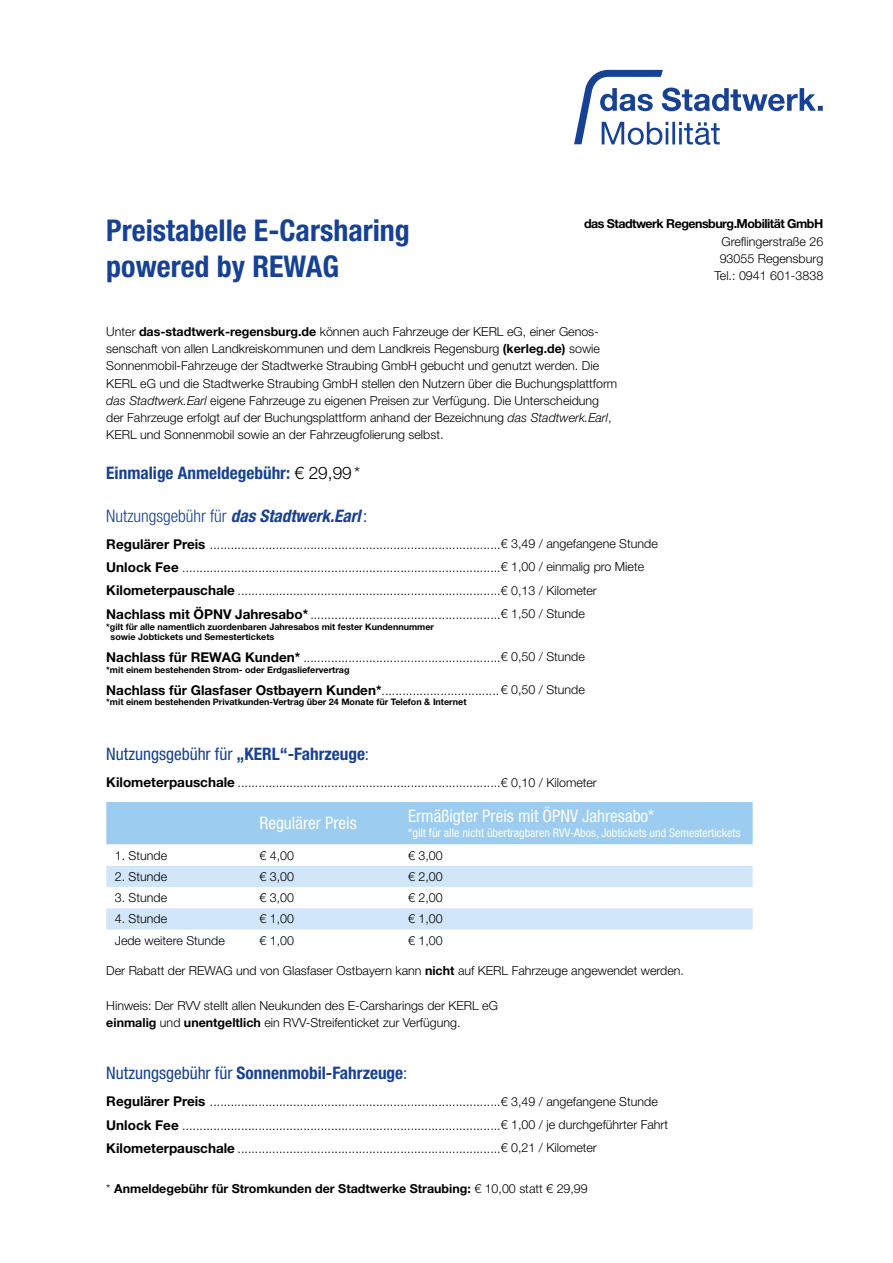
<style>
.page{position:relative;width:893px;height:1263px;background:#fff}
.page>*{position:absolute;margin:0;border:0;box-sizing:border-box;transform-origin:0 0}
.t1{font:700 condensed 30px/36px "Helvetica Neue LT Pro";color:#164194}
.t2{font:700 condensed 17.25px "Helvetica Neue LT Pro";color:#164194}
.t3{font:condensed 17.25px "Helvetica Neue LT Pro";color:#fff}
.t4{font:300 condensed 17.25px "Helvetica Neue LT Pro";color:#164194}
.t5{font:condensed 17.25px "Helvetica Neue LT Pro";color:#164194}
.t6{font:300 12.45px/17.2px "Helvetica Neue LT Pro";color:#000}
.t7{font:700 12.45px "Helvetica Neue LT Pro";color:#000}
.t8{font:700 12.45px "Helvetica Neue LT Pro";letter-spacing:-.04em;color:#000}
.t9{font:condensed 12px "Helvetica Neue LT Pro";color:#fff}
.t10{font:700 9px/10.8px "Helvetica Neue LT Pro";color:#000}
.s1{font-weight:700}
.s2{font-style:italic}
.s3{font-weight:300;font-stretch:normal;color:#000}
.s4{font-weight:700;font-style:italic}
.s5{font-weight:400}
.s6{font-weight:700;font-size:13.5px}
.s7{font-weight:300}
</style>
<div class="page">
<div style="left:106px;top:802px;width:647px;height:42px;background:#9cccef"></div>
<svg style="left:106px;top:844px;width:647px;height:86px"></svg>
<svg style="left:106px;top:866px;width:647px;height:63px"></svg>
<svg style="left:574px;top:70px;width:249px;height:75px"></svg>
<h1 class="t1" style="left:106px;top:212px;width:305px">Preistabelle E-Carsharing powered by REWAG</h1>
<p class="t8" style="left:584px;top:216px;width:241px">das Stadtwerk Regensburg.Mobilität GmbH</p>
<p class="t6" style="left:714px;top:232px;width:110px;text-align:center">Greflingerstraße 26<br>93055 Regensburg<br>Tel.: 0941 601-3838</p>
<p class="t6" style="left:106px;top:322px;width:513px">Unter <span class="s1">das-stadtwerk-regensburg.de</span> können auch Fahrzeuge der KERL eG, einer Genos&shy;senschaft von allen Landkreiskommunen und dem Landkreis Regensburg <span class="s1">(kerleg.de)</span> sowie Sonnenmobil-Fahrzeuge der Stadtwerke Straubing GmbH gebucht und genutzt werden. Die KERL eG und die Stadtwerke Straubing GmbH stellen den Nutzern über die Buchungsplattform <span class="s2">das Stadtwerk.Earl</span> eigene Fahrzeuge zu eigenen Preisen zur Verfügung. Die Unterscheidung der Fahrzeuge erfolgt auf der Buchungsplattform anhand der Bezeichnung <span class="s2">das Stadtwerk.Earl</span>, KERL und Sonnenmobil sowie an der Fahrzeugfolierung selbst.</p>
<h2 class="t2" style="left:106px;top:462px;width:255px">Einmalige Anmeldegebühr: <span class="s3">€ 29,99*</span></h2>
<h2 class="t4" style="left:106px;top:505px;width:262px">Nutzungsgebühr für <span class="s4">das Stadtwerk.Earl</span> <span class="s5">:</span></h2>
<p class="t6" style="left:106px;top:532px;width:553px;line-height:23.4px"><span class="s6">Regulärer Preis</span> ....................................................................................€ 3,49 / angefangene Stunde <span class="s6">Unlock Fee</span> ............................................................................................€ 1,00 / einmalig pro Miete <span class="s6">Kilometerpauschale</span> ............................................................................€ 0,13 / Kilometer <span class="s6">Nachlass mit ÖPNV Jahresabo*</span> .......................................................€ 1,50 / Stunde</p>
<p class="t10" style="left:111px;top:621px;width:325px;text-indent:-4px">*gilt für alle namentlich zuordenbaren Jahresabos mit fester Kundennummer sowie Jobtickets und Semestertickets</p>
<p class="t6" style="left:106px;top:649px;width:480px"><span class="s6">Nachlass für REWAG Kunden*</span> .........................................................€ 0,50 / Stunde</p>
<p class="t10" style="left:106px;top:664px;width:245px">*mit einem bestehenden Strom- oder Erdgasliefervertrag</p>
<p class="t6" style="left:106px;top:681px;width:480px"><span class="s6">Nachlass für Glasfaser Ostbayern Kunden*</span>.................................. € 0,50 / Stunde</p>
<p class="t10" style="left:106px;top:696px;width:362px">*mit einem bestehenden Privatkunden-Vertrag über 24 Monate für Telefon &amp; Internet</p>
<h2 class="t5" style="left:106px;top:744px;width:264px">Nutzungsgebühr für <span class="s1">„KERL“-Fahrzeuge</span>:</h2>
<p class="t6" style="left:106px;top:774px;width:492px"><span class="s6">Kilometerpauschale</span> ............................................................................€ 0,10 / Kilometer</p>
<h2 class="t3" style="left:259px;top:813px;width:99px">Regulärer Preis</h2>
<h2 class="t3" style="left:408px;top:806px;width:248px">Ermäßigter Preis mit ÖPNV Jahresabo*</h2>
<p class="t9" style="left:408px;top:826px;width:334px">*gilt für alle nicht übertragbaren RVV-Abos, Jobtickets und Semestertickets</p>
<p class="t6" style="left:115px;top:846px;width:54px">1. Stunde</p>
<p class="t6" style="left:259px;top:846px;width:36px">€ 4,00</p>
<p class="t6" style="left:408px;top:846px;width:36px">€ 3,00</p>
<p class="t6" style="left:115px;top:867px;width:54px">2. Stunde</p>
<p class="t6" style="left:259px;top:867px;width:36px">€ 3,00</p>
<p class="t6" style="left:408px;top:867px;width:36px">€ 2,00</p>
<p class="t6" style="left:115px;top:889px;width:54px">3. Stunde</p>
<p class="t6" style="left:259px;top:889px;width:36px">€ 3,00</p>
<p class="t6" style="left:408px;top:889px;width:36px">€ 2,00</p>
<p class="t6" style="left:115px;top:910px;width:54px">4. Stunde</p>
<p class="t6" style="left:259px;top:910px;width:36px">€ 1,00</p>
<p class="t6" style="left:408px;top:910px;width:36px">€ 1,00</p>
<p class="t6" style="left:115px;top:931px;width:112px">Jede weitere Stunde</p>
<p class="t6" style="left:259px;top:931px;width:36px">€ 1,00</p>
<p class="t6" style="left:408px;top:931px;width:36px">€ 1,00</p>
<p class="t6" style="left:106px;top:962px;width:579px">Der Rabatt der REWAG und von Glasfaser Ostbayern kann <span class="s1">nicht</span> auf KERL Fahrzeuge angewendet werden.</p>
<p class="t6" style="left:106px;top:996px;width:393px">Hinweis: Der RVV stellt allen Neukunden des E-Carsharings der KERL eG <span class="s1">einmalig</span> und <span class="s1">unentgeltlich</span> ein RVV-Streifenticket zur Verfügung.</p>
<h2 class="t2" style="left:106px;top:1063px;width:303px"><span class="s5">Nutzungsgebühr für</span> Sonnenmobil-Fahrzeuge<span class="s5">:</span></h2>
<p class="t6" style="left:106px;top:1090px;width:563px;line-height:23.4px"><span class="s6">Regulärer Preis</span> ....................................................................................€ 3,49 / angefangene Stunde<br><span class="s6">Unlock Fee</span> ............................................................................................€ 1,00 / je durchgeführter Fahrt<br><span class="s6">Kilometerpauschale</span> ............................................................................€ 0,21 / Kilometer</p>
<p class="t7" style="left:106px;top:1181px;width:483px"><span class="s7">*</span> Anmeldegebühr für Stromkunden der Stadtwerke Straubing: <span class="s7">€ 10,00 statt € 29,99</span></p>
</div>
